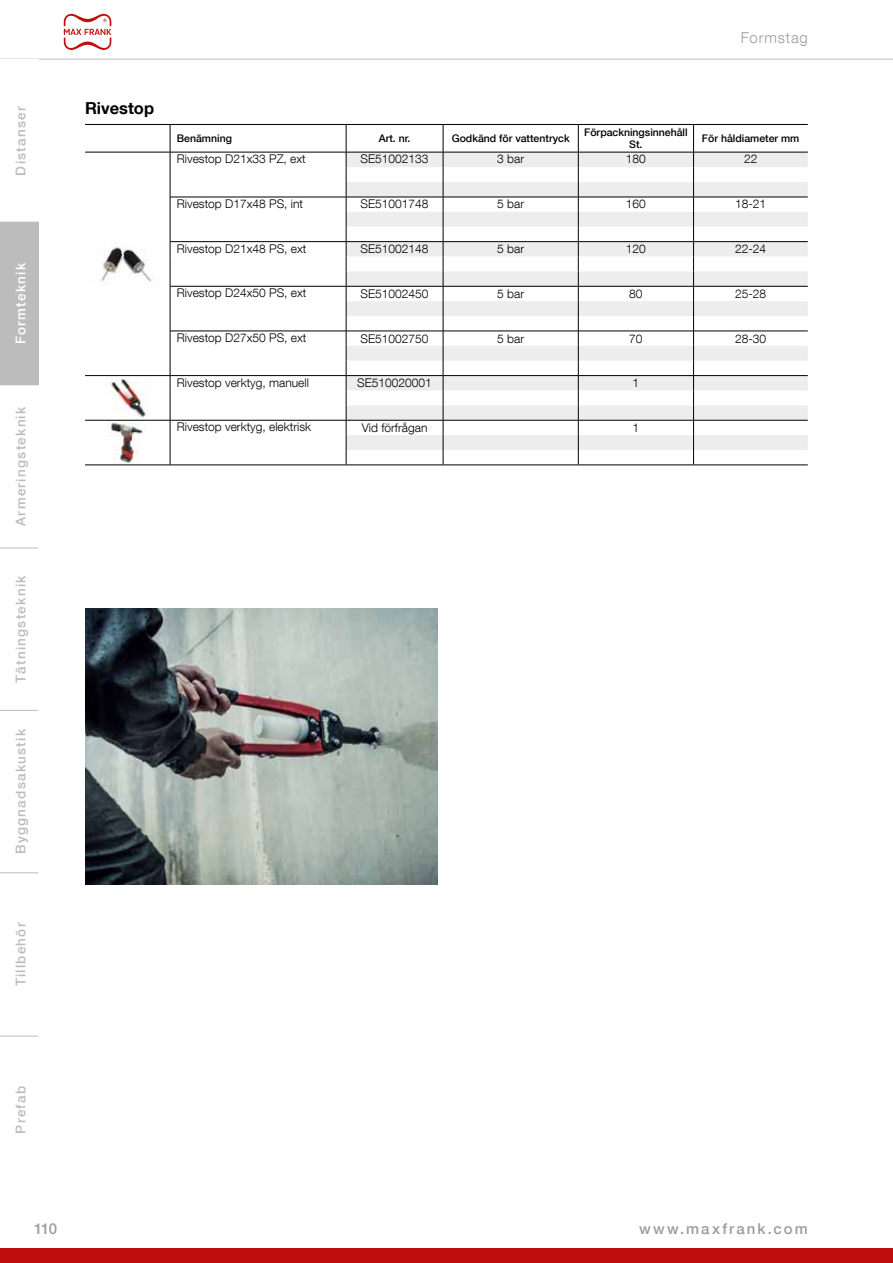
<style>
.page{position:relative;width:893px;height:1263px;background:#fff}
.page>*{position:absolute;margin:0;border:0;box-sizing:border-box;transform-origin:0 0}
.t1{font:700 16.5px "Helvetica Neue LT Com";color:#000}
.t2{font:500 15px "Helvetica Neue LT Com";letter-spacing:.135em;color:#9d9d9c}
.t3{font:300 15px "Helvetica Neue LT Com";letter-spacing:.055em;color:#9d9d9c}
.t4{font:500 13.5px "Helvetica Neue LT Com";letter-spacing:.09em;color:#bcbcbc}
.t5{font:500 13.5px "Helvetica Neue LT Com";letter-spacing:.09em;color:#fff}
.t6{font:300 12px "Helvetica Neue LT Com";color:#000}
.t7{font:500 10.5px/12px "Helvetica Neue LT Com";color:#000;text-align:center}
</style>
<div class="page">
<hr style="left:0;top:59px;width:893px;height:1px;background:#bcbcbc">
<div style="left:0;top:1248px;width:893px;height:15px;background:#c00d0e"></div>
<svg style="left:64px;top:14px;width:47px;height:36px"></svg>
<img style="left:85px;top:608px;width:353px;height:276px">
<svg style="left:347px;top:153px;width:461px;height:163px;fill:#ededed"></svg>
<svg style="left:347px;top:346px;width:461px;height:104px;fill:#ededed"></svg>
<hr style="left:85px;top:124px;width:85px;height:1px;background:#000">
<hr style="left:170px;top:124px;width:176px;height:1px;background:#000">
<hr style="left:346px;top:124px;width:97px;height:1px;background:#000">
<hr style="left:443px;top:124px;width:135px;height:1px;background:#000">
<hr style="left:578px;top:124px;width:115px;height:1px;background:#000">
<hr style="left:693px;top:124px;width:115px;height:1px;background:#000">
<hr style="left:85px;top:152px;width:85px;height:1px;background:#000">
<hr style="left:170px;top:152px;width:176px;height:1px;background:#000">
<hr style="left:346px;top:152px;width:97px;height:1px;background:#000">
<hr style="left:443px;top:152px;width:135px;height:1px;background:#000">
<hr style="left:578px;top:152px;width:115px;height:1px;background:#000">
<hr style="left:693px;top:152px;width:115px;height:1px;background:#000">
<hr style="left:170px;top:197px;width:176px;height:1px;background:#000">
<hr style="left:346px;top:197px;width:97px;height:1px;background:#000">
<hr style="left:443px;top:197px;width:135px;height:1px;background:#000">
<hr style="left:578px;top:197px;width:115px;height:1px;background:#000">
<hr style="left:693px;top:197px;width:115px;height:1px;background:#000">
<hr style="left:170px;top:241px;width:176px;height:1px;background:#000">
<hr style="left:346px;top:241px;width:97px;height:1px;background:#000">
<hr style="left:443px;top:241px;width:135px;height:1px;background:#000">
<hr style="left:578px;top:241px;width:115px;height:1px;background:#000">
<hr style="left:693px;top:241px;width:115px;height:1px;background:#000">
<hr style="left:170px;top:331px;width:176px;height:1px;background:#000">
<hr style="left:346px;top:331px;width:97px;height:1px;background:#000">
<hr style="left:443px;top:331px;width:135px;height:1px;background:#000">
<hr style="left:578px;top:331px;width:115px;height:1px;background:#000">
<hr style="left:694px;top:331px;width:114px;height:1px;background:#000">
<hr style="left:85px;top:375px;width:85px;height:1px;background:#000">
<hr style="left:85px;top:420px;width:85px;height:1px;background:#000">
<hr style="left:170px;top:375px;width:176px;height:1px;background:#000">
<hr style="left:346px;top:375px;width:97px;height:1px;background:#000">
<hr style="left:443px;top:375px;width:135px;height:1px;background:#000">
<hr style="left:578px;top:375px;width:115px;height:1px;background:#000">
<hr style="left:694px;top:375px;width:114px;height:1px;background:#000">
<hr style="left:170px;top:420px;width:176px;height:1px;background:#000">
<hr style="left:346px;top:420px;width:97px;height:1px;background:#000">
<hr style="left:443px;top:420px;width:135px;height:1px;background:#000">
<hr style="left:578px;top:420px;width:115px;height:1px;background:#000">
<hr style="left:694px;top:420px;width:114px;height:1px;background:#000">
<hr style="left:85px;top:464px;width:85px;height:1px;background:#000">
<hr style="left:170px;top:464px;width:176px;height:1px;background:#000">
<hr style="left:346px;top:464px;width:97px;height:1px;background:#000">
<hr style="left:443px;top:464px;width:135px;height:1px;background:#000">
<hr style="left:578px;top:464px;width:115px;height:1px;background:#000">
<hr style="left:693px;top:464px;width:115px;height:1px;background:#000">
<hr style="left:170px;top:286px;width:176px;height:1px;background:#000">
<hr style="left:346px;top:286px;width:97px;height:1px;background:#000">
<hr style="left:443px;top:286px;width:135px;height:1px;background:#000">
<hr style="left:578px;top:286px;width:115px;height:1px;background:#000">
<hr style="left:693px;top:286px;width:115px;height:1px;background:#000">
<svg style="left:170px;top:125px;width:1px;height:339px"></svg>
<svg style="left:346px;top:125px;width:1px;height:339px"></svg>
<svg style="left:443px;top:125px;width:1px;height:339px"></svg>
<svg style="left:578px;top:125px;width:1px;height:339px"></svg>
<svg style="left:693px;top:125px;width:1px;height:339px"></svg>
<img style="left:101px;top:247px;width:51px;height:35px">
<img style="left:110px;top:377px;width:38px;height:41px">
<img style="left:110px;top:422px;width:33px;height:41px">
<div style="left:0;top:222px;width:38px;height:163px;background:#bcbcbc"></div>
<hr style="left:0;top:547px;width:38px;height:1px;background:#bcbcbc">
<hr style="left:0;top:710px;width:38px;height:1px;background:#bcbcbc">
<hr style="left:0;top:872px;width:38px;height:1px;background:#bcbcbc">
<hr style="left:0;top:1036px;width:38px;height:1px;background:#bcbcbc">
<p class="t4" style="left:13px;top:176px;width:71px;rotate:-90deg">Distanser</p>
<p class="t5" style="left:13px;top:344px;width:83px;rotate:-90deg">Formteknik</p>
<p class="t4" style="left:13px;top:526px;width:121px;rotate:-90deg">Armeringsteknik</p>
<p class="t4" style="left:13px;top:683px;width:108px;rotate:-90deg">Tätningsteknik</p>
<p class="t4" style="left:13px;top:854px;width:127px;rotate:-90deg">Byggnadsakustik</p>
<p class="t4" style="left:13px;top:986px;width:66px;rotate:-90deg">Tillbehör</p>
<p class="t4" style="left:13px;top:1133px;width:49px;rotate:-90deg">Prefab</p>
<h1 class="t1" style="left:85px;top:98px;width:71px">Rivestop</h1>
<p class="t3" style="left:741px;top:29px;width:69px">Formstag</p>
<p class="t7" style="left:177px;top:132px;width:57px">Benämning</p>
<p class="t7" style="left:379px;top:132px;width:33px">Art. nr.</p>
<p class="t7" style="left:452px;top:132px;width:119px">Godkänd för vattentryck</p>
<p class="t7" style="left:584px;top:126px;width:105px">Förpackningsinnehåll<br>St.</p>
<p class="t7" style="left:702px;top:132px;width:99px">För håldiameter mm</p>
<p class="t6" style="left:177px;top:152px;width:130px">Rivestop D21x33 PZ, ext</p>
<p class="t6" style="left:361px;top:152px;width:70px">SE51002133</p>
<p class="t6" style="left:497px;top:152px;width:28px">3 bar</p>
<p class="t6" style="left:626px;top:152px;width:22px">180</p>
<p class="t6" style="left:744px;top:152px;width:15px">22</p>
<p class="t6" style="left:177px;top:196px;width:128px">Rivestop D17x48 PS, int</p>
<p class="t6" style="left:361px;top:196px;width:70px">SE51001748</p>
<p class="t6" style="left:497px;top:196px;width:28px">5 bar</p>
<p class="t6" style="left:626px;top:196px;width:22px">160</p>
<p class="t6" style="left:735px;top:196px;width:33px">18-21</p>
<p class="t6" style="left:177px;top:241px;width:131px">Rivestop D21x48 PS, ext</p>
<p class="t6" style="left:361px;top:241px;width:70px">SE51002148</p>
<p class="t6" style="left:497px;top:241px;width:28px">5 bar</p>
<p class="t6" style="left:626px;top:241px;width:22px">120</p>
<p class="t6" style="left:735px;top:241px;width:33px">22-24</p>
<p class="t6" style="left:177px;top:286px;width:131px">Rivestop D24x50 PS, ext</p>
<p class="t6" style="left:361px;top:286px;width:70px">SE51002450</p>
<p class="t6" style="left:497px;top:286px;width:28px">5 bar</p>
<p class="t6" style="left:629px;top:286px;width:15px">80</p>
<p class="t6" style="left:735px;top:286px;width:33px">25-28</p>
<p class="t6" style="left:177px;top:330px;width:131px">Rivestop D27x50 PS, ext</p>
<p class="t6" style="left:361px;top:331px;width:70px">SE51002750</p>
<p class="t6" style="left:497px;top:331px;width:28px">5 bar</p>
<p class="t6" style="left:629px;top:331px;width:15px">70</p>
<p class="t6" style="left:735px;top:331px;width:33px">28-30</p>
<p class="t6" style="left:177px;top:375px;width:134px">Rivestop verktyg, manuell</p>
<p class="t6" style="left:357px;top:376px;width:76px">SE510020001</p>
<p class="t6" style="left:633px;top:376px;width:8px">1</p>
<p class="t6" style="left:177px;top:420px;width:136px">Rivestop verktyg, elektrisk</p>
<p class="t6" style="left:362px;top:420px;width:67px">Vid förfrågan</p>
<p class="t6" style="left:633px;top:420px;width:8px">1</p>
<p class="t2" style="left:34px;top:1220px;width:25px">110</p>
<p class="t2" style="left:639px;top:1220px;width:170px">www.maxfrank.com</p>
</div>
